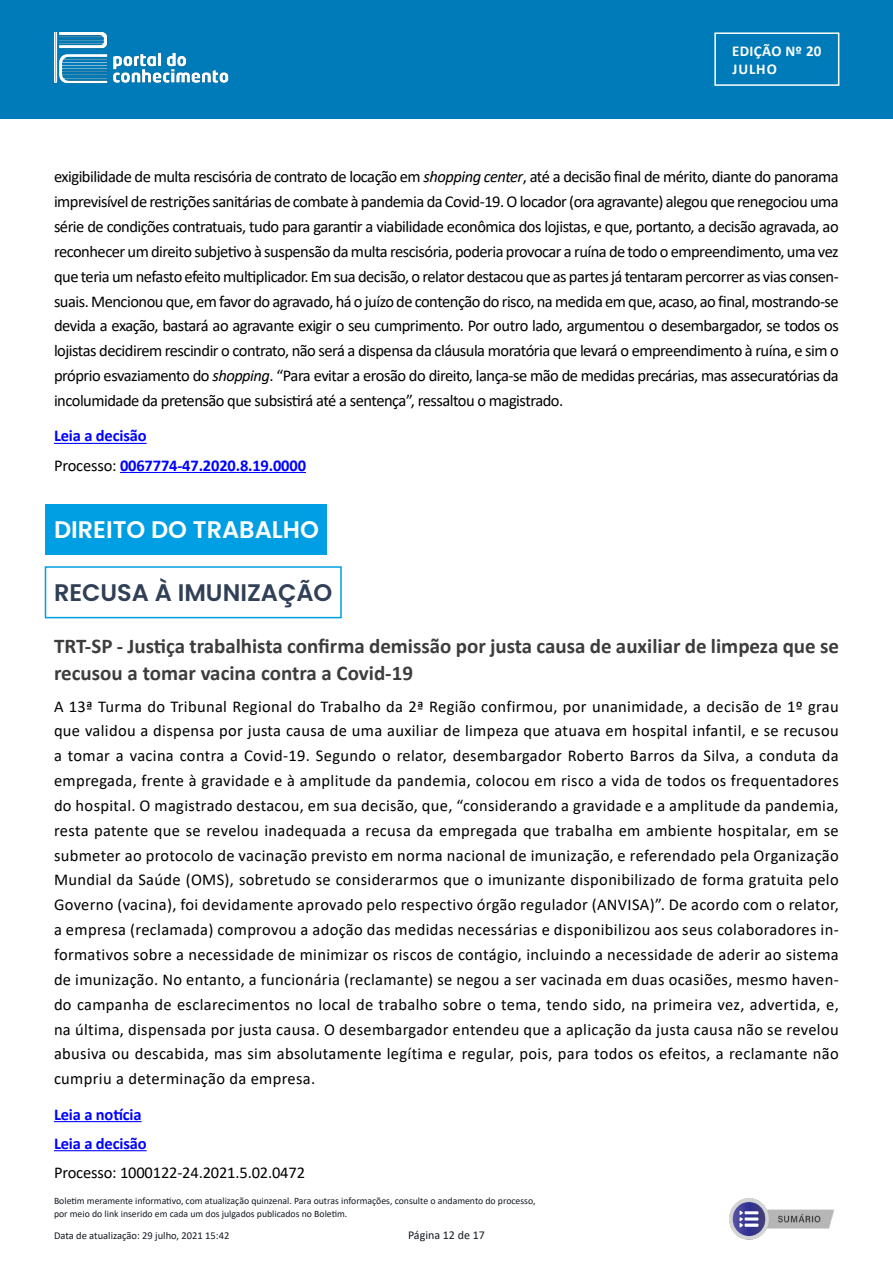
<style>
.page{position:relative;width:893px;height:1263px;background:#fff}
.page>*{position:absolute;margin:0;border:0;box-sizing:border-box;transform-origin:0 0}
.t1{font:600 24px "Poppins";color:#fff}
.t2{font:600 24px "Poppins";color:#304057}
.t3{font:700 21px/27.2px "Calibri";color:#3d3d3d}
.t4{font:16.5px/24.9px "Calibri";letter-spacing:-.01em;color:#000;text-align:justify}
.t5{font:700 16.5px/29.1px "Calibri";letter-spacing:-.01em;color:#00f}
.t6{font:700 15px/18px "Calibri";letter-spacing:.02em;color:#fff}
.t7{font:12px "Calibri";color:#131a22}
.t8{font:10.5px "Calibri";color:#131a22}
.t9{font:9.75px/12.3px "Calibri";color:#131a22}
.s1{font-style:italic}
.s2{font-weight:400;color:#000}
</style>
<div class="page">
<div style="left:0;top:0;width:893px;height:118px;background:#007bb9"></div>
<img style="left:55px;top:33px;width:173px;height:51px">
<div style="left:714px;top:32px;width:125px;height:54px;border:2px solid #fff"></div>
<hr style="left:54px;top:443px;width:93px;height:1px;background:#00f">
<hr style="left:120px;top:472px;width:186px;height:1px;background:#00f">
<div style="left:45px;top:504px;width:282px;height:51px;background:#009fe3"></div>
<div style="left:45px;top:566px;width:297px;height:52px;border:2px solid #009fe3"></div>
<hr style="left:54px;top:1121px;width:88px;height:1px;background:#00f">
<hr style="left:54px;top:1150px;width:93px;height:1px;background:#00f">
<img style="left:729px;top:1198px;width:105px;height:42px">
<p class="t6" style="left:732px;top:42px;width:91px">EDIÇÃO Nº 20<br>JULHO</p>
<p class="t4" style="left:54px;top:164px;width:786px">exigibilidade de multa rescisória de contrato de locação em <span class="s1">shopping center</span>, até a decisão final de mérito, diante do panorama imprevisível de restrições sanitárias de combate à pandemia da Covid-19. O locador (ora agravante) alegou que renegociou uma série de condições contratuais, tudo para garantir a viabilidade econômica dos lojistas, e que, portanto, a decisão agravada, ao reconhecer um direito subjetivo à suspensão da multa rescisória, poderia provocar a ruína de todo o empreendimento, uma vez que teria um nefasto efeito multiplicador. Em sua decisão, o relator destacou que as partes já tentaram percorrer as vias consen&shy;suais. Mencionou que, em favor do agravado, há o juízo de contenção do risco, na medida em que, acaso, ao final, mostrando-se devida a exação, bastará ao agravante exigir o seu cumprimento. Por outro lado, argumentou o desembargador, se todos os lojistas decidirem rescindir o contrato, não será a dispensa da cláusula moratória que levará o empreendimento à ruína, e sim o próprio esvaziamento do <span class="s1">shopping</span>. “Para evitar a erosão do direito, lança-se mão de medidas precárias, mas assecuratórias da incolumidade da pretensão que subsistirá até a sentença”, ressaltou o magistrado.</p>
<p class="t5" style="left:54px;top:421px;width:254px">Leia a decisão<br><span class="s2">Processo:</span> 0067774-47.2020.8.19.0000</p>
<h1 class="t1" style="left:54px;top:515px;width:266px">DIREITO DO TRABALHO</h1>
<h1 class="t2" style="left:54px;top:578px;width:280px">RECUSA À IMUNIZAÇÃO</h1>
<p class="t3" style="left:54px;top:632px;width:786px">TRT-SP - Justiça trabalhista confirma demissão por justa causa de auxiliar de limpeza que se recusou a tomar vacina contra a Covid-19</p>
<p class="t4" style="left:54px;top:693px;width:786px">A 13ª Turma do Tribunal Regional do Trabalho da 2ª Região confirmou, por unanimidade, a decisão de 1º grau que validou a dispensa por justa causa de uma auxiliar de limpeza que atuava em hospital infantil, e se recusou a tomar a vacina contra a Covid-19. Segundo o relator, desembargador Roberto Barros da Silva, a conduta da empregada, frente à gravidade e à amplitude da pandemia, colocou em risco a vida de todos os frequentadores do hospital. O magistrado destacou, em sua decisão, que, “considerando a gravidade e a amplitude da pandemia, resta patente que se revelou inadequada a recusa da empregada que trabalha em ambiente hospitalar, em se submeter ao protocolo de vacinação previsto em norma nacional de imunização, e referendado pela Organização Mundial da Saúde (OMS), sobretudo se considerarmos que o imunizante disponibilizado de forma gratuita pelo Governo (vacina), foi devidamente aprovado pelo respectivo órgão regulador (ANVISA)”. De acordo com o relator, a empresa (reclamada) comprovou a adoção das medidas necessárias e disponibilizou aos seus colaboradores in&shy;formativos sobre a necessidade de minimizar os riscos de contágio, incluindo a necessidade de aderir ao sistema de imunização. No entanto, a funcionária (reclamante) se negou a ser vacinada em duas ocasiões, mesmo haven&shy;do campanha de esclarecimentos no local de trabalho sobre o tema, tendo sido, na primeira vez, advertida, e, na última, dispensada por justa causa. O desembargador entendeu que a aplicação da justa causa não se revelou abusiva ou descabida, mas sim absolutamente legítima e regular, pois, para todos os efeitos, a reclamante não cumpriu a determinação da empresa.</p>
<p class="t5" style="left:54px;top:1099px;width:94px">Leia a notícia<br>Leia a decisão</p>
<p class="t4" style="left:54px;top:1159px;width:253px">Processo: 1000122-24.2021.5.02.0472</p>
<p class="t9" style="left:54px;top:1195px;width:483px">Boletim meramente informativo, com atualização quinzenal. Para outras informações, consulte o andamento do processo, por meio do link inserido em cada um dos julgados publicados no Boletim.</p>
<p class="t8" style="left:54px;top:1229px;width:177px">Data de atualização: 29 julho, 2021 15:42</p>
<p class="t7" style="left:408px;top:1227px;width:78px">Página 12 de 17</p>
</div>
